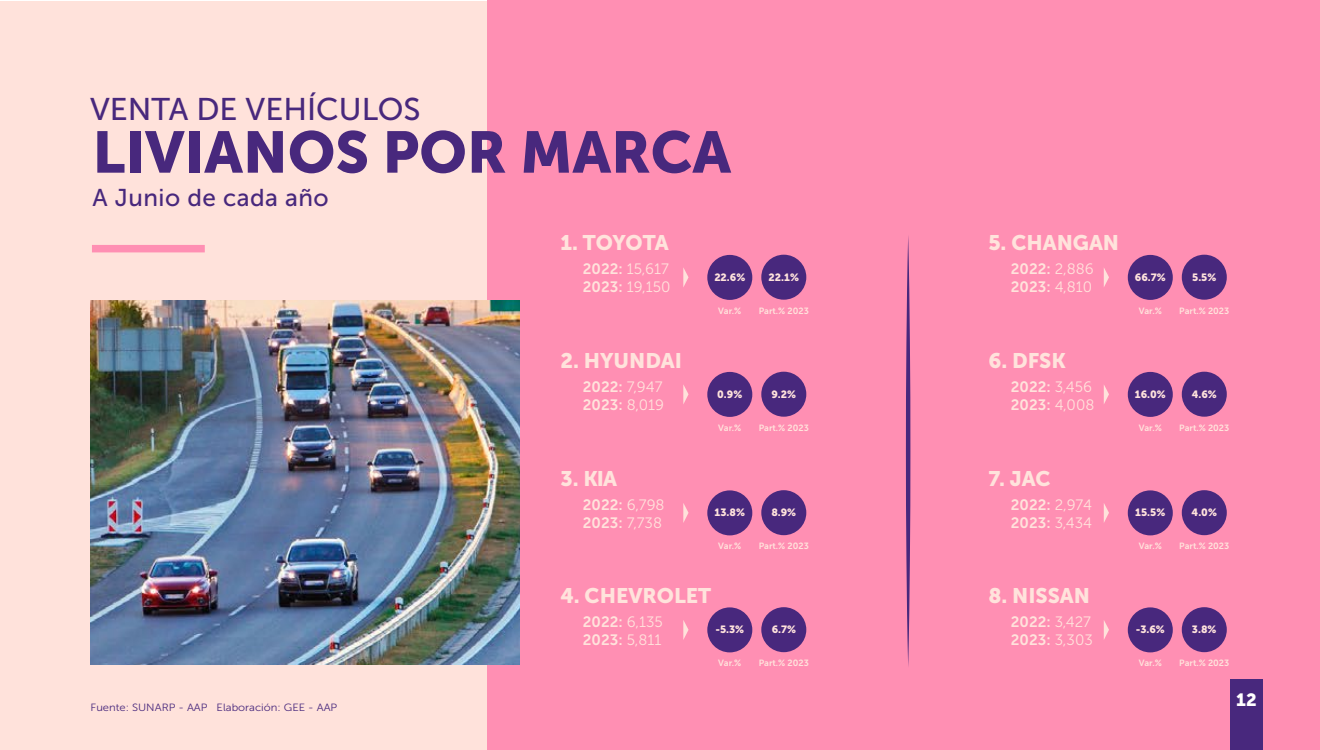
<style>
.page{position:relative;width:1320px;height:750px;background:#fff}
.page>*{position:absolute;margin:0;border:0;box-sizing:border-box;transform-origin:0 0}
.t1{font:58.2px "Museo Sans 900";color:#48287d}
.t2{font:31.35px "Museo Sans 500";color:#48287d}
.t3{font:24.3px "Museo Sans 500";letter-spacing:.02em;color:#48287d}
.t4{font:21px "Museo Sans 900";color:#ffe3dc}
.t5{font:17.7px "Museo Sans 900";color:#fff}
.t6{font:15px/18px "Museo Sans 700";color:#ffe3dc}
.t7{font:15px/18px "Museo Sans 300";color:#ffe3dc}
.t8{font:10.5px "Museo Sans 900";color:#ffe3dc}
.t9{font:10.5px "Museo Sans 300";color:#48287d;scale:1.07 1}
.t10{font:9px "Museo Sans 700";color:#ffe3dc}
.s1{font-family:"Museo Sans 700"}
.s2{font-family:"Museo Sans 300"}
</style>
<div class="page">
<div style="left:0;top:1px;width:1320px;height:748px;background:#ffe2db"></div>
<div style="left:488px;top:1px;width:832px;height:749px;background:#ff8fb3"></div>
<div style="left:92px;top:245px;width:113px;height:7px;background:#ff8fb3"></div>
<img style="left:91px;top:301px;width:429px;height:363px">
<div style="left:1230px;top:680px;width:33px;height:70px;background:#48287d"></div>
<div style="left:707px;top:255px;width:45px;height:45px;background:#48287d;border-radius:50%"></div>
<div style="left:761px;top:255px;width:45px;height:45px;background:#48287d;border-radius:50%"></div>
<div style="left:707px;top:372px;width:45px;height:45px;background:#48287d;border-radius:50%"></div>
<div style="left:761px;top:372px;width:45px;height:45px;background:#48287d;border-radius:50%"></div>
<div style="left:707px;top:490px;width:45px;height:45px;background:#48287d;border-radius:50%"></div>
<div style="left:761px;top:490px;width:45px;height:45px;background:#48287d;border-radius:50%"></div>
<div style="left:707px;top:607px;width:45px;height:45px;background:#48287d;border-radius:50%"></div>
<div style="left:761px;top:607px;width:45px;height:45px;background:#48287d;border-radius:50%"></div>
<div style="left:1128px;top:255px;width:45px;height:45px;background:#48287d;border-radius:50%"></div>
<div style="left:1182px;top:255px;width:45px;height:45px;background:#48287d;border-radius:50%"></div>
<div style="left:1128px;top:372px;width:45px;height:45px;background:#48287d;border-radius:50%"></div>
<div style="left:1182px;top:372px;width:45px;height:45px;background:#48287d;border-radius:50%"></div>
<div style="left:1128px;top:490px;width:45px;height:45px;background:#48287d;border-radius:50%"></div>
<div style="left:1182px;top:490px;width:45px;height:45px;background:#48287d;border-radius:50%"></div>
<div style="left:1128px;top:607px;width:45px;height:45px;background:#48287d;border-radius:50%"></div>
<div style="left:1182px;top:607px;width:45px;height:45px;background:#48287d;border-radius:50%"></div>
<svg style="left:683px;top:268px;width:6px;height:19px"></svg>
<svg style="left:683px;top:385px;width:6px;height:19px"></svg>
<svg style="left:683px;top:503px;width:6px;height:20px"></svg>
<svg style="left:683px;top:620px;width:6px;height:20px"></svg>
<svg style="left:1104px;top:268px;width:5px;height:19px"></svg>
<svg style="left:1104px;top:385px;width:5px;height:19px"></svg>
<svg style="left:1104px;top:503px;width:5px;height:19px"></svg>
<svg style="left:1104px;top:620px;width:5px;height:19px"></svg>
<svg style="left:906px;top:236px;width:4px;height:430px;background:#77428a"></svg>
<h2 class="t2" style="left:90px;top:92px;width:332px">VENTA DE VEHÍCULOS</h2>
<h1 class="t1" style="left:92px;top:119px;width:640px">LIVIANOS POR MARCA</h1>
<h3 class="t3" style="left:92px;top:184px;width:238px">A Junio de cada año</h3>
<h3 class="t4" style="left:560px;top:231px;width:110px">1. TOYOTA</h3>
<p class="t7" style="left:583px;top:260px;width:89px"><span class="s1">2022:</span> 15,617<br><span class="s1">2023:</span> 19,150</p>
<p class="t8" style="left:714px;top:271px;width:32px">22.6%</p>
<p class="t8" style="left:769px;top:271px;width:32px">22.1%</p>
<h3 class="t4" style="left:988px;top:231px;width:132px">5. CHANGAN</h3>
<p class="t6" style="left:1011px;top:260px;width:84px">2022: <span class="s2">2,886<br></span>2023: <span class="s2">4,810</span></p>
<p class="t8" style="left:1135px;top:271px;width:32px">66.7%</p>
<p class="t8" style="left:1192px;top:271px;width:26px">5.5%</p>
<p class="t10" style="left:718px;top:306px;width:25px">Var.%</p>
<p class="t10" style="left:759px;top:306px;width:52px">Part.% 2023</p>
<p class="t10" style="left:1139px;top:306px;width:25px">Var.%</p>
<p class="t10" style="left:1179px;top:306px;width:52px">Part.% 2023</p>
<h3 class="t4" style="left:560px;top:349px;width:123px">2. HYUNDAI</h3>
<p class="t6" style="left:583px;top:378px;width:83px">2022: <span class="s2">7,947<br></span>2023: <span class="s2">8,019</span></p>
<p class="t8" style="left:717px;top:388px;width:26px">0.9%</p>
<p class="t8" style="left:772px;top:388px;width:26px">9.2%</p>
<h3 class="t4" style="left:988px;top:349px;width:79px">6. DFSK</h3>
<p class="t6" style="left:1011px;top:378px;width:85px">2022: <span class="s2">3,456<br></span>2023: <span class="s2">4,008</span></p>
<p class="t8" style="left:1135px;top:388px;width:32px">16.0%</p>
<p class="t8" style="left:1192px;top:388px;width:27px">4.6%</p>
<p class="t10" style="left:718px;top:423px;width:25px">Var.%</p>
<p class="t10" style="left:759px;top:423px;width:52px">Part.% 2023</p>
<p class="t10" style="left:1139px;top:423px;width:25px">Var.%</p>
<p class="t10" style="left:1179px;top:423px;width:52px">Part.% 2023</p>
<h3 class="t4" style="left:560px;top:466px;width:58px">3. KIA</h3>
<p class="t6" style="left:583px;top:495px;width:83px">2022: <span class="s2">6,798<br></span>2023: <span class="s2">7,738</span></p>
<p class="t8" style="left:715px;top:507px;width:32px">13.8%</p>
<p class="t8" style="left:771px;top:506px;width:26px">8.9%</p>
<h3 class="t4" style="left:988px;top:466px;width:64px">7. JAC</h3>
<p class="t6" style="left:1011px;top:495px;width:83px">2022: <span class="s2">2,974<br></span>2023: <span class="s2">3,434</span></p>
<p class="t8" style="left:1135px;top:507px;width:31px">15.5%</p>
<p class="t8" style="left:1192px;top:506px;width:27px">4.0%</p>
<p class="t10" style="left:718px;top:541px;width:25px">Var.%</p>
<p class="t10" style="left:759px;top:541px;width:52px">Part.% 2023</p>
<p class="t10" style="left:1139px;top:541px;width:25px">Var.%</p>
<p class="t10" style="left:1179px;top:541px;width:52px">Part.% 2023</p>
<h3 class="t4" style="left:560px;top:584px;width:152px">4. CHEVROLET</h3>
<p class="t6" style="left:583px;top:613px;width:82px">2022: <span class="s2">6,135<br></span>2023: <span class="s2">5,811</span></p>
<p class="t8" style="left:715px;top:624px;width:30px">-5.3%</p>
<p class="t8" style="left:772px;top:623px;width:26px">6.7%</p>
<h3 class="t4" style="left:988px;top:584px;width:103px">8. NISSAN</h3>
<p class="t6" style="left:1011px;top:613px;width:83px">2022: <span class="s2">3,427<br></span>2023: <span class="s2">3,303</span></p>
<p class="t8" style="left:1136px;top:624px;width:31px">-3.6%</p>
<p class="t8" style="left:1192px;top:623px;width:26px">3.8%</p>
<p class="t10" style="left:718px;top:658px;width:25px">Var.%</p>
<p class="t10" style="left:759px;top:658px;width:52px">Part.% 2023</p>
<p class="t10" style="left:1139px;top:658px;width:25px">Var.%</p>
<p class="t10" style="left:1179px;top:658px;width:52px">Part.% 2023</p>
<p class="t9" style="left:91px;top:702px;width:232px">Fuente: SUNARP - AAP Elaboración: GEE - AAP</p>
<p class="t5" style="left:1236px;top:690px;width:22px">12</p>
</div>
